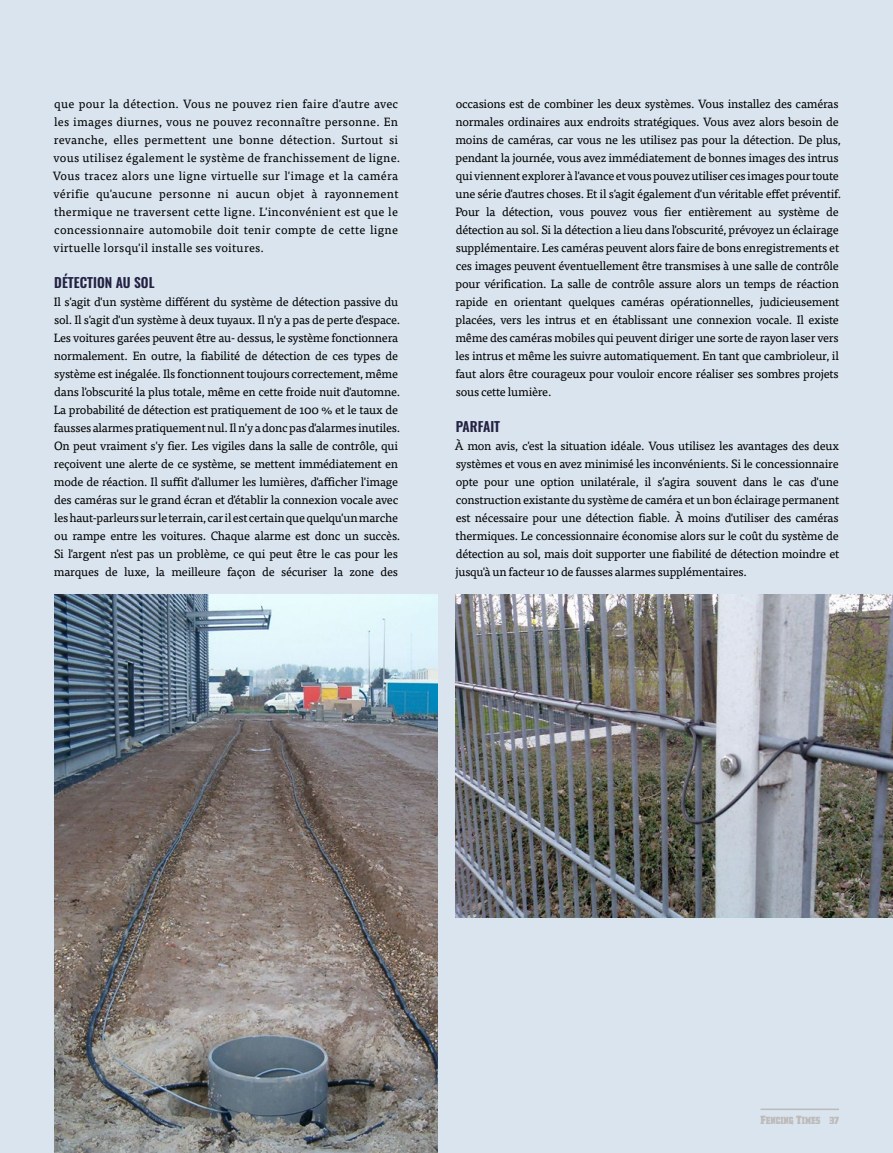
<style>
.page{position:relative;width:893px;height:1153px;background:#fff}
.page>*{position:absolute;margin:0;border:0;box-sizing:border-box;transform-origin:0 0}
.t1{font:15.3px "Laredo Trail Condensed";color:#bdbaba;scale:.59 1}
.t2{font:600 13.5px "Oswald";color:#242143}
.t3{font:12px/18px "Tisa Pro";letter-spacing:-.02em;color:#000}
.t4{font:12px/18px "Tisa Pro";letter-spacing:.02em;color:#000}
</style>
<div class="page">
<div style="left:0;top:0;width:893px;height:1152px;background:#d9e4ee"></div>
<img style="left:54px;top:594px;width:383px;height:558px">
<img style="left:455px;top:594px;width:438px;height:323px">
<hr style="left:760px;top:1108px;width:79px;height:1px;background:#bdbaba">
<p class="t4" style="left:53px;top:94px;width:349px">que pour la détection. Vous ne pouvez rien faire d'autre avec les images diurnes, vous ne pouvez reconnaître personne. En revanche, elles permettent une bonne détection. Surtout si vous utilisez également le système de franchissement de ligne.<br>Vous tracez alors une ligne virtuelle sur l'image et la caméra vérifie qu'aucune personne ni aucun objet à rayonnement thermique ne traversent cette ligne. L'inconvénient est que le concessionnaire automobile doit tenir compte de cette ligne virtuelle lorsqu'il installe ses voitures.</p>
<p class="t2" style="left:54px;top:275px;width:102px">DÉTECTION AU SOL</p>
<p class="t3" style="left:54px;top:292px;width:348px">Il s'agit d'un système différent du système de détection passive du sol. Il s'agit d'un système à deux tuyaux. Il n'y a pas de perte d'espace.<br>Les voitures garées peuvent être au- dessus, le système fonctionnera normalement. En outre, la fiabilité de détection de ces types de système est inégalée. Ils fonctionnent toujours correctement, même dans l'obscurité la plus totale, même en cette froide nuit d'automne.<br>La probabilité de détection est pratiquement de 100 % et le taux de fausses alarmes pratiquement nul. Il n'y a donc pas d'alarmes inutiles.<br>On peut vraiment s'y fier. Les vigiles dans la salle de contrôle, qui reçoivent une alerte de ce système, se mettent immédiatement en mode de réaction. Il suffit d'allumer les lumières, d'afficher l'image des caméras sur le grand écran et d'établir la connexion vocale avec les haut-parleurs sur le terrain, car il est certain que quelqu'un marche ou rampe entre les voitures. Chaque alarme est donc un succès.<br>Si l'argent n'est pas un problème, ce qui peut être le cas pour les marques de luxe, la meilleure façon de sécuriser la zone des</p>
<p class="t3" style="left:455px;top:94px;width:387px">occasions est de combiner les deux systèmes. Vous installez des caméras normales ordinaires aux endroits stratégiques. Vous avez alors besoin de moins de caméras, car vous ne les utilisez pas pour la détection. De plus, pendant la journée, vous avez immédiatement de bonnes images des intrus qui viennent explorer à l'avance et vous pouvez utiliser ces images pour toute une série d'autres choses. Et il s'agit également d'un véritable effet préventif.<br>Pour la détection, vous pouvez vous fier entièrement au système de détection au sol. Si la détection a lieu dans l'obscurité, prévoyez un éclairage supplémentaire. Les caméras peuvent alors faire de bons enregistrements et ces images peuvent éventuellement être transmises à une salle de contrôle pour vérification. La salle de contrôle assure alors un temps de réaction rapide en orientant quelques caméras opérationnelles, judicieusement placées, vers les intrus et en établissant une connexion vocale. Il existe même des caméras mobiles qui peuvent diriger une sorte de rayon laser vers les intrus et même les suivre automatiquement. En tant que cambrioleur, il faut alors être courageux pour vouloir encore réaliser ses sombres projets sous cette lumière.</p>
<p class="t2" style="left:456px;top:419px;width:46px">PARFAIT</p>
<p class="t3" style="left:455px;top:436px;width:386px;text-align:justify">À mon avis, c'est la situation idéale. Vous utilisez les avantages des deux systèmes et vous en avez minimisé les inconvénients. Si le concessionnaire opte pour une option unilatérale, il s’agira souvent dans le cas d'une construction existante du système de caméra et un bon éclairage permanent est nécessaire pour une détection fiable. À moins d'utiliser des caméras thermiques. Le concessionnaire économise alors sur le coût du système de détection au sol, mais doit supporter une fiabilité de détection moindre et jusqu'à un facteur 10 de fausses alarmes supplémentaires.</p>
<p class="t1" style="left:760px;top:1112px;width:134px">Fencing Times 37</p>
</div>
